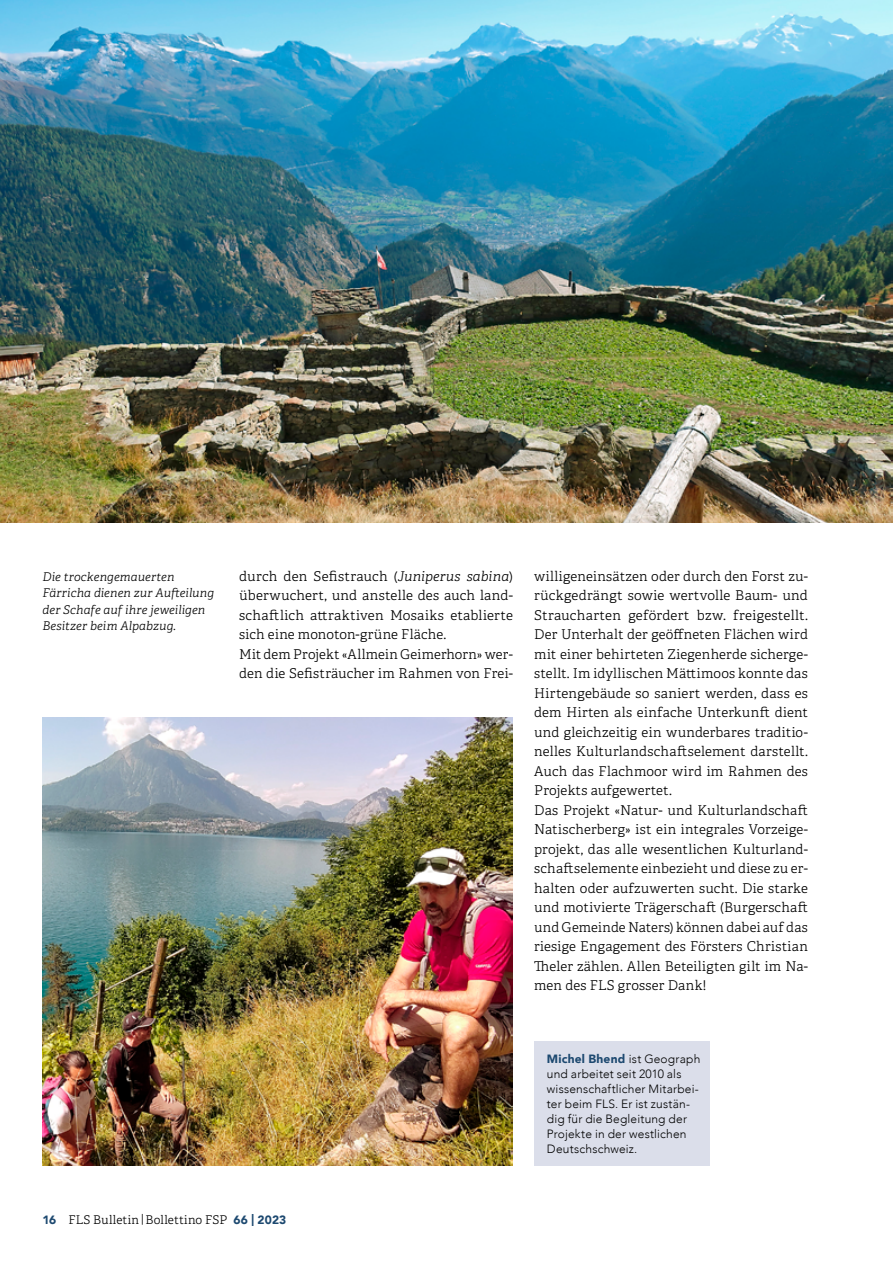
<style>
.page{position:relative;width:893px;height:1263px;background:#fff}
.page>*{position:absolute;margin:0;border:0;box-sizing:border-box;transform-origin:0 0}
.t1{font:300 13.5px/19.5px "Adelle";letter-spacing:.015em;color:#000}
.t2{font:300 12px/15px "Avenir";letter-spacing:.015em;color:#000}
.t3{font:italic 300 12px/16.5px "Adelle";letter-spacing:.01em;color:#000}
.t4{font:300 12px "Adelle";letter-spacing:.015em;color:#000}
.s1{font-style:italic}
.s2{font-weight:900;color:#1d4970}
.s3{font-family:"Avenir";font-weight:900;color:#1d4970}
</style>
<div class="page">
<div style="left:534px;top:1042px;width:176px;height:124px;background:#dbdeea"></div>
<img style="left:43px;top:717px;width:470px;height:449px">
<img style="left:0;top:0;width:893px;height:522px">
<p class="t3" style="left:43px;top:568px;width:173px">Die trockengemauerten<br>Färricha dienen zur Aufteilung der Schafe auf ihre jeweiligen<br>Besitzer beim Alpabzug.</p>
<p class="t1" style="left:239px;top:566px;width:275px">durch den Sefistrauch (<span class="s1">Juniperus sabina</span>) überwuchert, und anstelle des auch land&shy;schaftlich attraktiven Mosaiks etablierte sich eine monoton-grüne Fläche.<br>Mit dem Projekt «Allmein Geimerhorn» wer&shy;den die Sefisträucher im Rahmen von Frei-</p>
<p class="t1" style="left:534px;top:566px;width:275px">willigeneinsätzen oder durch den Forst zu&shy;rückgedrängt sowie wertvolle Baum- und Straucharten gefördert bzw. freigestellt.<br>Der Unterhalt der geöffneten Flächen wird mit einer behirteten Ziegenherde sicherge&shy;stellt. Im idyllischen Mättimoos konnte das Hirtengebäude so saniert werden, dass es dem Hirten als einfache Unterkunft dient und gleichzeitig ein wunderbares traditio&shy;nelles Kulturlandschaftselement darstellt.<br>Auch das Flachmoor wird im Rahmen des Projekts aufgewertet.<br>Das Projekt «Natur- und Kulturlandschaft Natischerberg» ist ein integrales Vorzeige&shy;projekt, das alle wesentlichen Kulturland&shy;schaftselemente einbezieht und diese zu er&shy;halten oder aufzuwerten sucht. Die starke und motivierte Trägerschaft (Burgerschaft und Gemeinde Naters) können dabei auf das riesige Engagement des Försters Christian Theler zählen. Allen Beteiligten gilt im Na&shy;men des FLS grosser Dank!</p>
<p class="t2" style="left:547px;top:1051px;width:155px"><span class="s2">Michel Bhend</span> ist Geograph und arbeitet seit 2010 als wissenschaftlicher Mitarbei&shy;ter beim FLS. Er ist zustän&shy;dig für die Begleitung der<br>Projekte in der westlichen<br>Deutschschweiz.</p>
<p class="t4" style="left:43px;top:1213px;width:245px"><span class="s3">16</span> FLS Bulletin | Bollettino FSP <span class="s3">66 | 2023</span></p>
</div>
